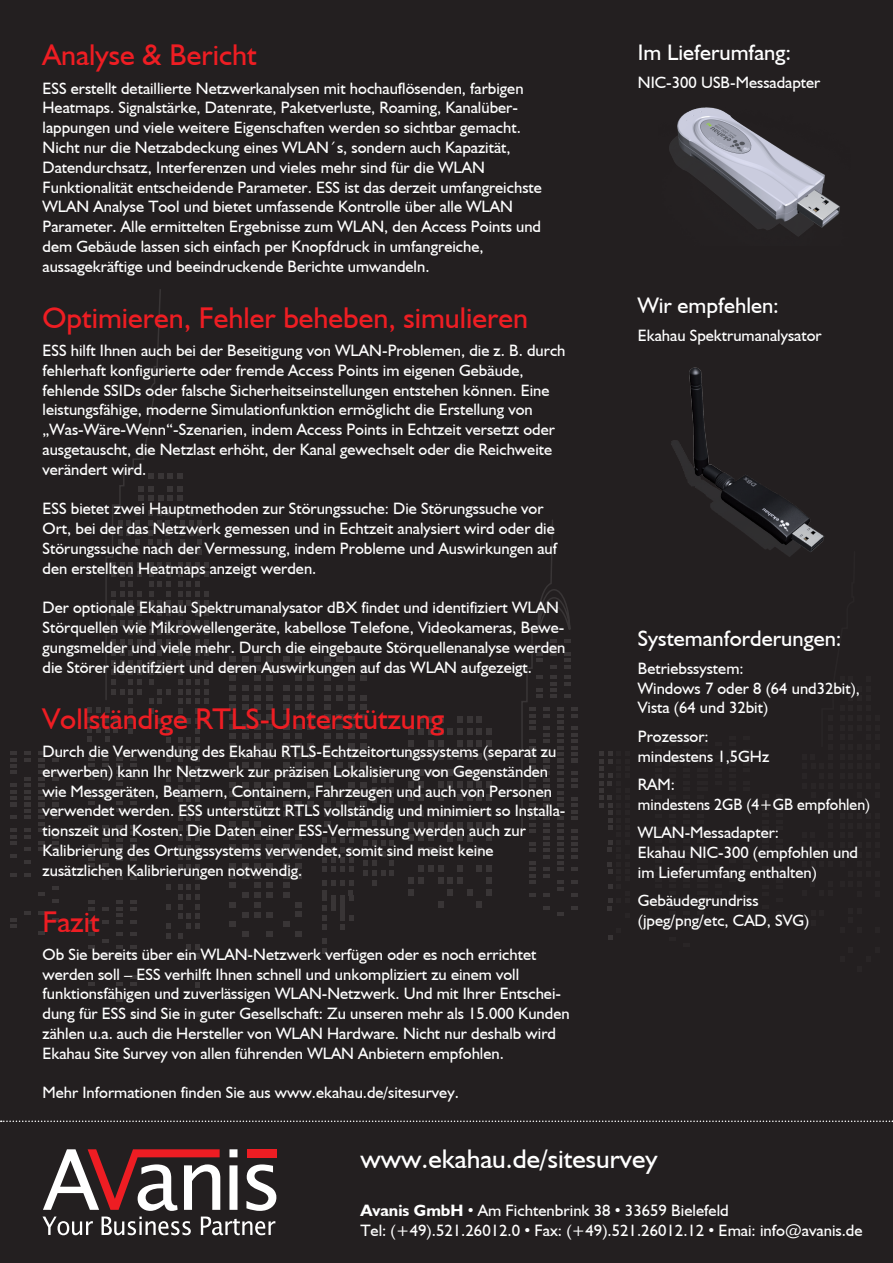
<style>
.page{position:relative;width:893px;height:1263px;background:#231f20}
.page>*{position:absolute;margin:0;border:0;box-sizing:border-box;transform-origin:0 0}
.t1{font:30px "Humanist 521 BT";color:#ee1d23}
.t2{font:27px "Humanist 521 BT";color:#fff}
.t3{font:22.5px "Humanist 521 BT";color:#fff}
.t4{font:16.5px/19.8px "Humanist 521 BT";color:#fff}
.s1{font-weight:700}
.s2{font-family:"Arial"}
</style>
<div class="page">
<img style="left:669px;top:107px;width:171px;height:130px">
<img style="left:671px;top:367px;width:153px;height:190px">
<svg style="left:43px;top:1149px;width:233px;height:86px"></svg>
<svg style="left:1px;top:1120px;width:890px;height:2px"></svg>
<h1 class="t1" style="left:43px;top:37px;width:216px">Analyse &amp; Bericht</h1>
<p class="t4" style="left:43px;top:78px;width:501px">ESS erstellt detaillierte Netzwerkanalysen mit hochauflösenden, farbigen Heatmaps. Signalstärke, Datenrate, Paketverluste, Roaming, Kanalüber&shy;lappungen und viele weitere Eigenschaften werden so sichtbar gemacht.<br>Nicht nur die Netzabdeckung eines WLAN´s, sondern auch Kapazität, Datendurchsatz, Interferenzen und vieles mehr sind für die WLAN Funktionalität entscheidende Parameter. ESS ist das derzeit umfangreichste WLAN Analyse Tool und bietet umfassende Kontrolle über alle WLAN Parameter. Alle ermittelten Ergebnisse zum WLAN, den Access Points und dem Gebäude lassen sich einfach per Knopfdruck in umfangreiche, aussagekräftige und beeindruckende Berichte umwandeln.</p>
<h1 class="t1" style="left:43px;top:299px;width:487px">Optimieren, Fehler beheben, simulieren</h1>
<p class="t4" style="left:43px;top:340px;width:525px">ESS hilft Ihnen auch bei der Beseitigung von WLAN-Problemen, die z. B. durch fehlerhaft konfigurierte oder fremde Access Points im eigenen Gebäude, fehlende SSIDs oder falsche Sicherheitseinstellungen entstehen können. Eine leistungsfähige, moderne Simulationfunktion ermöglicht die Erstellung von „Was-Wäre-Wenn“-Szenarien, indem Access Points in Echtzeit versetzt oder ausgetauscht, die Netzlast erhöht, der Kanal gewechselt oder die Reichweite verändert wird.</p>
<p class="t4" style="left:43px;top:498px;width:516px">ESS bietet zwei Hauptmethoden zur Störungssuche: Die Störungssuche vor Ort, bei der das Netzwerk gemessen und in Echtzeit analysiert wird oder die Störungssuche nach der Vermessung, indem Probleme und Auswirkungen auf den erstellten Heatmaps anzeigt werden.</p>
<p class="t4" style="left:43px;top:597px;width:524px">Der optionale Ekahau Spektrumanalysator dBX findet und identifiziert WLAN Störquellen wie Mikrowellengeräte, kabellose Telefone, Videokameras, Bewe&shy;gungsmelder und viele mehr. Durch die eingebaute Störquellenanalyse werden die Störer identifziert und deren Auswirkungen auf das WLAN aufgezeigt.</p>
<h1 class="t1" style="left:43px;top:700px;width:403px">Vollständige RTLS-Unterstützung</h1>
<p class="t4" style="left:43px;top:741px;width:524px">Durch die Verwendung des Ekahau RTLS-Echtzeitortungssystems (separat zu erwerben) kann Ihr Netzwerk zur präzisen Lokalisierung von Gegenständen wie Messgeräten, Beamern, Containern, Fahrzeugen und auch von Personen verwendet werden. ESS unterstützt RTLS vollständig und minimiert so Installa&shy;tionszeit und Kosten. Die Daten einer ESS-Vermessung werden auch zur Kalibrierung des Ortungssystems verwendet, somit sind meist keine zusätzlichen Kalibrierungen notwendig.</p>
<h1 class="t1" style="left:43px;top:903px;width:59px">Fazit</h1>
<p class="t4" style="left:43px;top:944px;width:529px">Ob Sie bereits über ein WLAN-Netzwerk verfügen oder es noch errichtet werden soll – ESS verhilft Ihnen schnell und unkompliziert zu einem voll funktionsfähigen und zuverlässigen WLAN-Netzwerk. Und mit Ihrer Entschei&shy;dung für ESS sind Sie in guter Gesellschaft: Zu unseren mehr als 15.000 Kunden zählen u.a. auch die Hersteller von WLAN Hardware. Nicht nur deshalb wird Ekahau Site Survey von allen führenden WLAN Anbietern empfohlen.</p>
<p class="t4" style="left:43px;top:1082px;width:418px">Mehr Informationen finden Sie aus www.ekahau.de/sitesurvey.</p>
<h3 class="t3" style="left:638px;top:38px;width:155px">Im Lieferumfang:</h3>
<p class="t4" style="left:638px;top:72px;width:184px">NIC-300 USB-Messadapter</p>
<h3 class="t3" style="left:638px;top:291px;width:143px">Wir empfehlen:</h3>
<p class="t4" style="left:638px;top:325px;width:185px">Ekahau Spektrumanalysator</p>
<h3 class="t3" style="left:638px;top:624px;width:205px">Systemanforderungen:</h3>
<p class="t4" style="left:638px;top:658px;width:224px">Betriebssystem:<br>Windows 7 oder 8 (64 und32bit),<br>Vista (64 und 32bit)</p>
<p class="t4" style="left:638px;top:726px;width:133px">Prozessor: mindestens 1,5GHz</p>
<p class="t4" style="left:638px;top:774px;width:234px">RAM:<br>mindestens 2GB (4+GB empfohlen)</p>
<p class="t4" style="left:638px;top:822px;width:222px">WLAN-Messadapter:<br>Ekahau NIC-300 (empfohlen und im Lieferumfang enthalten)</p>
<p class="t4" style="left:638px;top:890px;width:173px">Gebäudegrundriss (jpeg/png/etc, CAD, SVG)</p>
<h2 class="t2" style="left:360px;top:1142px;width:299px">www.ekahau.de/sitesurvey</h2>
<p class="t4" style="left:360px;top:1200px;width:504px"><span class="s1">Avanis GmbH</span> <span class="s2">•</span> Am Fichtenbrink 38 <span class="s2">•</span> 33659 Bielefeld<br>Tel: (+49).521.26012.0 <span class="s2">•</span> Fax: (+49).521.26012.12 <span class="s2">•</span> Emai: info@avanis.de</p>
</div>
